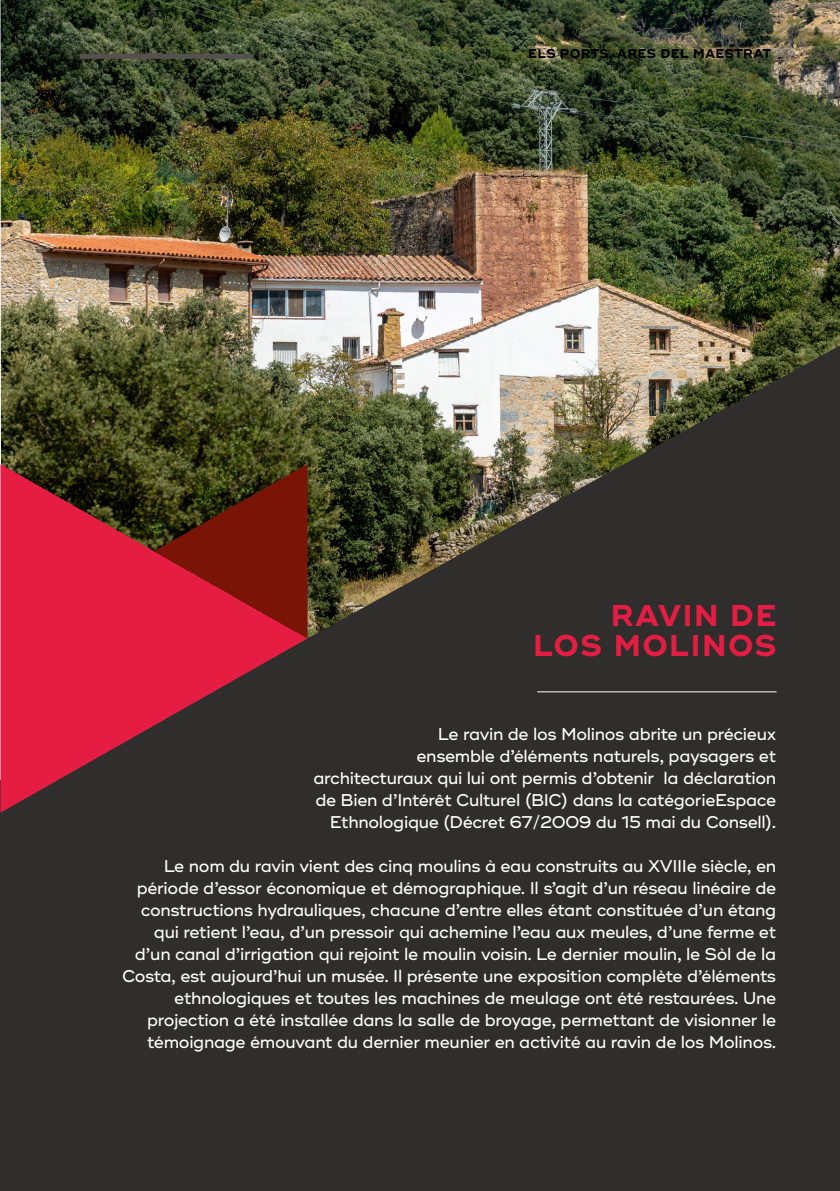
<style>
.page{position:relative;width:840px;height:1191px;background:#fff}
.page>*{position:absolute;margin:0;border:0;box-sizing:border-box;transform-origin:0 0}
.t1{font:700 30px/30px "Ridley Grotesk";letter-spacing:.05em;color:#e61d43;text-align:right}
.t2{font:500 17px/22px "Ridley Grotesk";letter-spacing:-.02em;color:#fff;text-align:right}
.t3{font:700 12.8px "Ridley Grotesk";letter-spacing:.025em;color:#000}
</style>
<div class="page">
<div style="left:0;top:644px;width:839px;height:547px;background:#302e2c"></div>
<hr style="left:537px;top:691px;width:239px;height:1px;background:#fff">
<img style="left:0;top:0;width:839px;height:644px">
<svg style="left:0;top:464px;width:307px;height:348px;background:#9a2437"></svg>
<svg style="left:154px;top:464px;width:153px;height:174px;background:#832018"></svg>
<div style="left:80px;top:54px;width:173px;height:5px;background:#55514f"></div>
<p class="t3" style="left:528px;top:46px;width:244px">ELS PORTS. ARES DEL MAESTRAT</p>
<h1 class="t1" style="left:533px;top:601px;width:245px">RAVIN DE<br>LOS MOLINOS</h1>
<p class="t2" style="left:313px;top:723px;width:464px">Le ravin de los Molinos abrite un précieux<br>ensemble d’éléments naturels, paysagers et architecturaux qui lui ont permis d’obtenir la déclaration de Bien d’Intérêt Culturel (BIC) dans la catégorieEspace Ethnologique (Décret 67/2009 du 15 mai du Consell).</p>
<p class="t2" style="left:122px;top:855px;width:655px">Le nom du ravin vient des cinq moulins à eau construits au XVIIIe siècle, en période d’essor économique et démographique. Il s’agit d’un réseau linéaire de constructions hydrauliques, chacune d’entre elles étant constituée d’un étang qui retient l’eau, d’un pressoir qui achemine l’eau aux meules, d’une ferme et d’un canal d’irrigation qui rejoint le moulin voisin. Le dernier moulin, le Sòl de la Costa, est aujourd’hui un musée. Il présente une exposition complète d’éléments ethnologiques et toutes les machines de meulage ont été restaurées. Une projection a été installée dans la salle de broyage, permettant de visionner le témoignage émouvant du dernier meunier en activité au ravin de los Molinos.</p>
</div>
